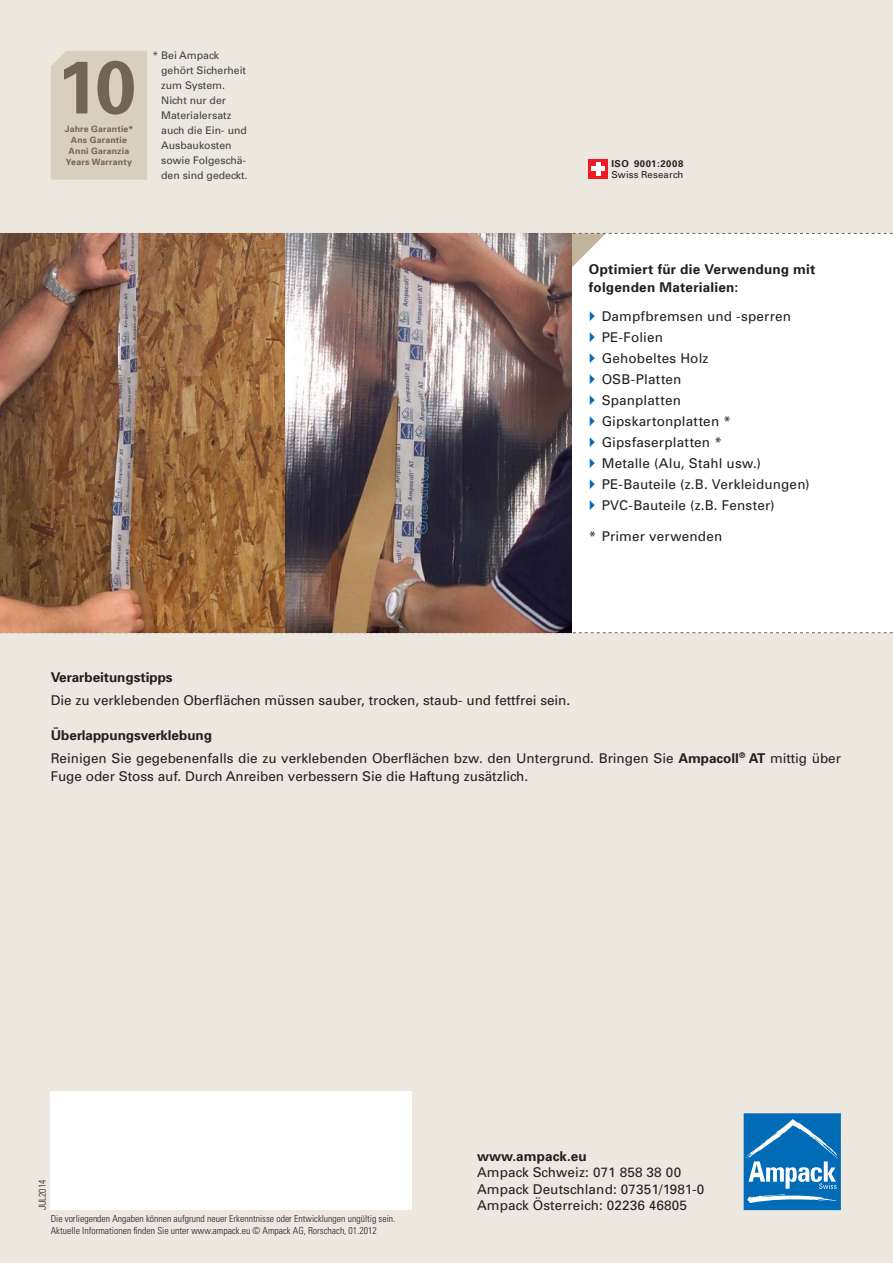
<style>
.page{position:relative;width:893px;height:1263px;background:#ece7df}
.page>*{position:absolute;margin:0;border:0;box-sizing:border-box;transform-origin:0 0}
.t1{font:13.5px/21px "Univers";color:#231f20}
.t2{font:700 13.5px/18px "Univers";letter-spacing:.015em;color:#231f20}
.t3{font:10.5px/15px "Univers";color:#404041}
.t4{font:300 condensed 9.75px/11.9px "Univers";color:#231f20}
.t5{font:9.6px "Univers";letter-spacing:.02em;color:#231f20}
.t6{font:700 9.6px "Univers";letter-spacing:.055em;color:#231f20}
.t7{font:700 8.7px/11.2px "Univers";letter-spacing:.025em;color:#716558;text-align:center}
.s1{font-weight:700}
</style>
<div class="page">
<svg style="left:51px;top:51px;width:96px;height:129px;background:#c8bfaf"></svg>
<div style="left:572px;top:233px;width:321px;height:400px;background:#fff"></div>
<div style="left:589px;top:159px;width:19px;height:19px;background:#ed1c24"></div>
<div style="left:596px;top:162px;width:5px;height:13px;background:#fff"></div>
<hr style="left:592px;top:167px;width:13px;height:4px;background:#fff">
<svg style="left:572px;top:632px;width:321px;height:1px"></svg>
<svg style="left:572px;top:233px;width:321px;height:34px"></svg>
<div style="left:744px;top:1113px;width:97px;height:97px;background:#006bb6"></div>
<svg style="left:745px;top:1119px;width:93px;height:84px"></svg>
<div style="left:51px;top:1091px;width:361px;height:119px;background:#fff"></div>
<img style="left:0;top:233px;width:572px;height:400px">
<p class="t7" style="left:65px;top:124px;width:70px">Jahre Garantie*<br>Ans Garantie<br>Anni Garanzia<br>Years Warranty</p>
<p class="t3" style="left:161px;top:49px;width:88px;text-indent:-9px">* Bei Ampack gehört Sicherheit zum System.<br>Nicht nur der<br>Materialersatz auch die Ein- und<br>Ausbaukosten sowie Folgeschä&shy;den sind gedeckt.</p>
<p class="t6" style="left:611px;top:160px;width:74px">ISO 9001:2008</p>
<p class="t5" style="left:611px;top:171px;width:74px">Swiss Research</p>
<p class="t2" style="left:589px;top:262px;width:228px">Optimiert für die Verwendung mit folgenden Materialien:</p>
<p class="t1" style="left:602px;top:307px;width:210px">Dampfbremsen und -sperren<br>PE-Folien<br>Gehobeltes Holz<br>OSB-Platten<br>Spanplatten<br>Gipskartonplatten *<br>Gipsfaserplatten *<br>Metalle (Alu, Stahl usw.)<br>PE-Bauteile (z.B. Verkleidungen)<br>PVC-Bauteile (z.B. Fenster)</p>
<p class="t1" style="left:589px;top:527px;width:135px">* Primer verwenden</p>
<p class="t2" style="left:51px;top:669px;width:123px">Verarbeitungstipps</p>
<p class="t1" style="left:51px;top:690px;width:521px">Die zu verklebenden Oberflächen müssen sauber, trocken, staub- und fettfrei sein.</p>
<p class="t1" style="left:51px;top:726px;width:792px;line-height:22.5px"><span class="s1">Überlappungsverklebung<br></span>Reinigen Sie gegebenenfalls die zu verklebenden Oberflächen bzw. den Untergrund. Bringen Sie <span class="s1">Ampacoll</span><sup>®</sup> <span class="s1">AT</span> mittig über</p>
<p class="t1" style="left:51px;top:767px;width:479px">Fuge oder Stoss auf. Durch Anreiben verbessern Sie die Haftung zusätzlich.</p>
<p class="t4" style="left:37px;top:1210px;width:32px;rotate:-90deg">JUL2014</p>
<p class="t4" style="left:51px;top:1214px;width:346px">Die vorliegenden Angaben können aufgrund neuer Erkenntnisse oder Entwicklungen ungültig sein.<br>Aktuelle Informationen finden Sie unter www.ampack.eu © Ampack AG, Rorschach, 01.2012</p>
<p class="t2" style="left:477px;top:1148px;width:111px">www.ampack.eu</p>
<p class="t1" style="left:477px;top:1166px;width:229px;line-height:16.5px">Ampack Schweiz: 071 858 38 00<br>Ampack Deutschland: 07351/1981-0<br>Ampack Österreich: 02236 46805</p>
</div>
